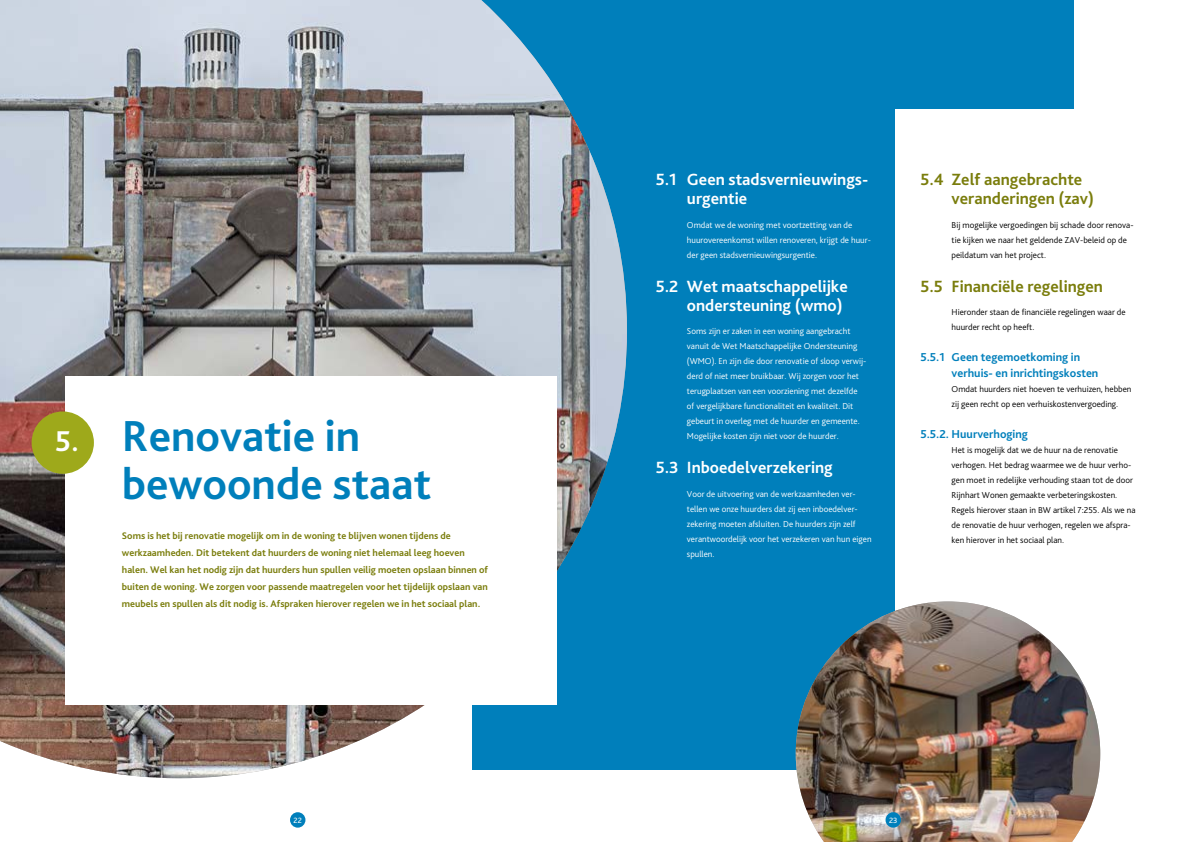
<style>
.page{position:relative;width:1191px;height:842px;background:#fff}
.page>*{position:absolute;margin:0;border:0;box-sizing:border-box;transform-origin:0 0}
.t1{font:700 45.4px/48px "Bliss Pro";color:#007fbb}
.t2{font:700 29.9px "Bliss Pro";color:#fff}
.t3{font:700 17px/19px "Bliss Pro";color:#fff}
.t4{font:700 17px/19px "Bliss Pro";color:#7a7d0c}
.t5{font:700 12px/16px "Bliss Pro";color:#007fbb}
.t6{font:700 10px/17px "Bliss Pro";color:#7a7d0c}
.t7{font:300 9px/15px "Bliss Pro";color:#fff}
.t8{font:300 9px/15px "Bliss Pro";color:#000}
.t9{font:8px "Bliss Pro";color:#fff}
</style>
<div class="page">
<div style="left:472px;top:0;width:601px;height:770px;background:#007fbb"></div>
<img style="left:0;top:0;width:627px;height:778px">
<div style="left:65px;top:376px;width:492px;height:328px;background:#fff"></div>
<div style="left:895px;top:109px;width:271px;height:669px;background:#fff"></div>
<div style="left:32px;top:411px;width:62px;height:63px;background:#9ea91b;border-radius:50%"></div>
<img style="left:795px;top:601px;width:305px;height:241px">
<div style="left:290px;top:812px;width:15px;height:16px;background:#007fbb;border-radius:50%"></div>
<div style="left:885px;top:812px;width:16px;height:16px;background:#007fbb;border-radius:50%"></div>
<h2 class="t2" style="left:55px;top:423px;width:25px">5.</h2>
<h1 class="t1" style="left:122px;top:411px;width:311px">Renovatie in bewoonde staat</h1>
<p class="t6" style="left:122px;top:527px;width:367px">Soms is het bij renovatie mogelijk om in de woning te blijven wonen tijdens de werkzaamheden. Dit betekent dat huurders de woning niet helemaal leeg hoeven halen. Wel kan het nodig zijn dat huurders hun spullen veilig moeten opslaan binnen of buiten de woning. We zorgen voor passende maatregelen voor het tijdelijk opslaan van meubels en spullen als dit nodig is. Afspraken hierover regelen we in het sociaal plan.</p>
<h3 class="t3" style="left:687px;top:170px;width:183px;text-indent:-31px">5.1 Geen stadsvernieuwings&shy;urgentie</h3>
<p class="t7" style="left:687px;top:217px;width:185px">Omdat we de woning met voortzetting van de huurovereenkomst willen renoveren, krijgt de huur&shy;der geen stadsvernieuwingsurgentie.</p>
<h3 class="t3" style="left:656px;top:276px;width:193px;text-align:right">5.2 Wet maatschappelijke ondersteuning (wmo)</h3>
<p class="t7" style="left:687px;top:323px;width:181px">Soms zijn er zaken in een woning aangebracht vanuit de Wet Maatschappelijke Ondersteuning (WMO). En zijn die door renovatie of sloop verwij&shy;derd of niet meer bruikbaar. Wij zorgen voor het terugplaatsen van een voorziening met dezelfde of vergelijkbare functionaliteit en kwaliteit. Dit gebeurt in overleg met de huurder en gemeente.<br>Mogelijke kosten zijn niet voor de huurder.</p>
<h3 class="t3" style="left:656px;top:458px;width:179px">5.3 Inboedelverzekering</h3>
<p class="t7" style="left:687px;top:486px;width:186px">Voor de uitvoering van de werkzaamheden ver&shy;tellen we onze huurders dat zij een inboedelver&shy;zekering moeten afsluiten. De huurders zijn zelf verantwoordelijk voor het verzekeren van hun eigen spullen.</p>
<h3 class="t4" style="left:951px;top:170px;width:144px;text-indent:-31px">5.4 Zelf aangebrachte veranderingen (zav)</h3>
<p class="t8" style="left:951px;top:217px;width:183px">Bij mogelijke vergoedingen bij schade door renova&shy;tie kijken we naar het geldende ZAV-beleid op de peildatum van het project.</p>
<h3 class="t4" style="left:920px;top:276px;width:184px">5.5 Financiële regelingen</h3>
<p class="t8" style="left:951px;top:304px;width:176px">Hieronder staan de financiële regelingen waar de huurder recht op heeft.</p>
<h3 class="t5" style="left:951px;top:349px;width:148px;text-indent:-31px">5.5.1 Geen tegemoetkoming in verhuis- en inrichtingskosten</h3>
<p class="t8" style="left:951px;top:381px;width:181px">Omdat huurders niet hoeven te verhuizen, hebben zij geen recht op een verhuiskostenvergoeding.</p>
<h3 class="t5" style="left:920px;top:426px;width:109px">5.5.2. Huurverhoging</h3>
<p class="t8" style="left:951px;top:442px;width:185px">Het is mogelijk dat we de huur na de renovatie verhogen. Het bedrag waarmee we de huur verho&shy;gen moet in redelijke verhouding staan tot de door Rijnhart Wonen gemaakte verbeteringskosten.<br>Regels hierover staan in BW artikel 7:255. Als we na de renovatie de huur verhogen, regelen we afspra&shy;ken hierover in het sociaal plan.</p>
<p class="t9" style="left:294px;top:815px;width:10px">22</p>
<p class="t9" style="left:889px;top:815px;width:10px">23</p>
</div>
